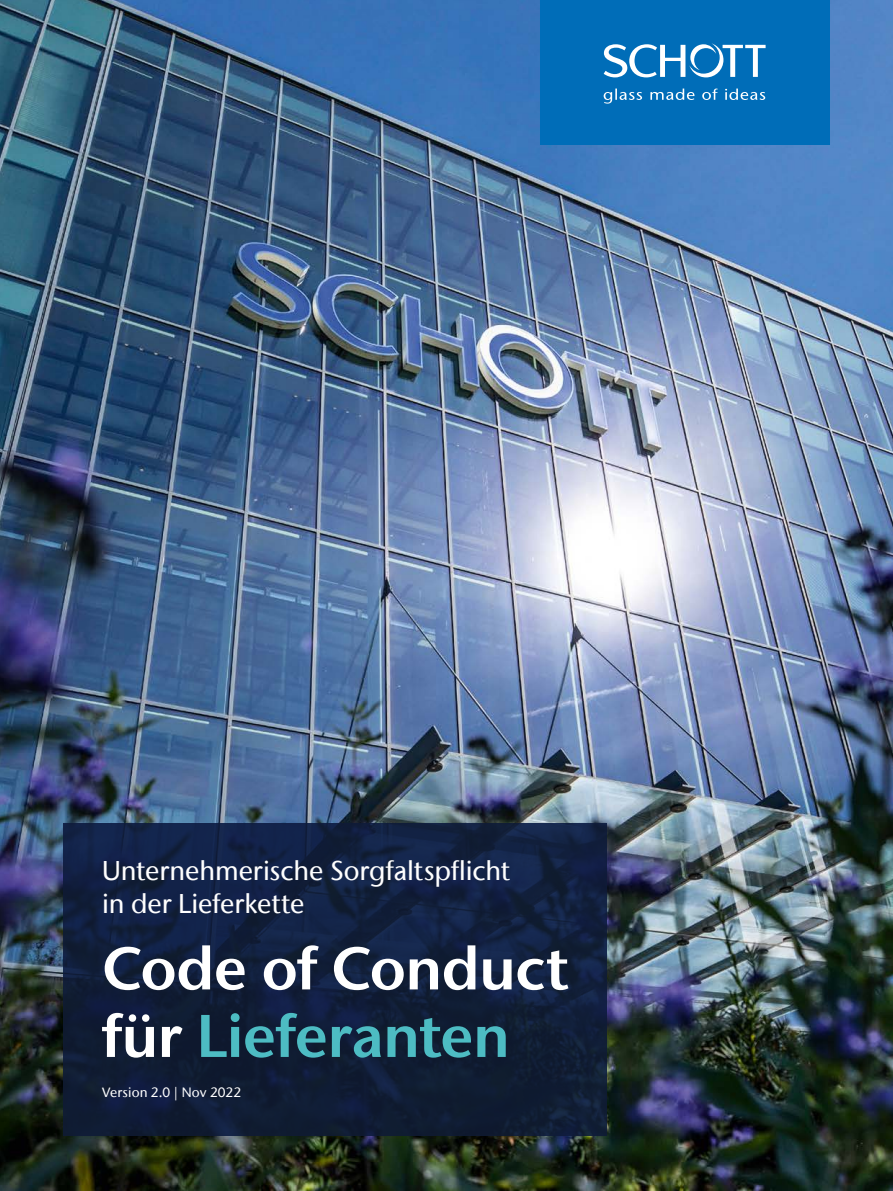
<style>
.page{position:relative;width:893px;height:1191px;background:#fff}
.page>*{position:absolute;margin:0;border:0;box-sizing:border-box;transform-origin:0 0}
.t1{font:600 60px/67.5px "Stone Sans IIITC Com";letter-spacing:-.01em;color:#fff}
.t2{font:500 27px/33px "Stone Sans IIITC Com";letter-spacing:-.005em;color:#fff}
.t3{font:500 13.5px "Stone Sans IIITC Com";letter-spacing:.01em;color:#fff}
.s1{color:#4dbcc3}
</style>
<div class="page">
<img style="left:0;top:0;width:893px;height:1191px">
<div style="left:540px;top:0;width:289px;height:145px;background:#006db8"></div>
<svg style="left:604px;top:43px;width:162px;height:61px"></svg>
<svg style="left:64px;top:823px;width:543px;height:312px;fill:#111e38"></svg>
<p class="t2" style="left:102px;top:854px;width:410px">Unternehmerische Sorgfaltspflicht in der Lieferkette</p>
<h1 class="t1" style="left:102px;top:933px;width:468px">Code of Conduct für <span class="s1">Lieferanten</span></h1>
<p class="t3" style="left:102px;top:1084px;width:141px">Version 2.0 | Nov 2022</p>
</div>
